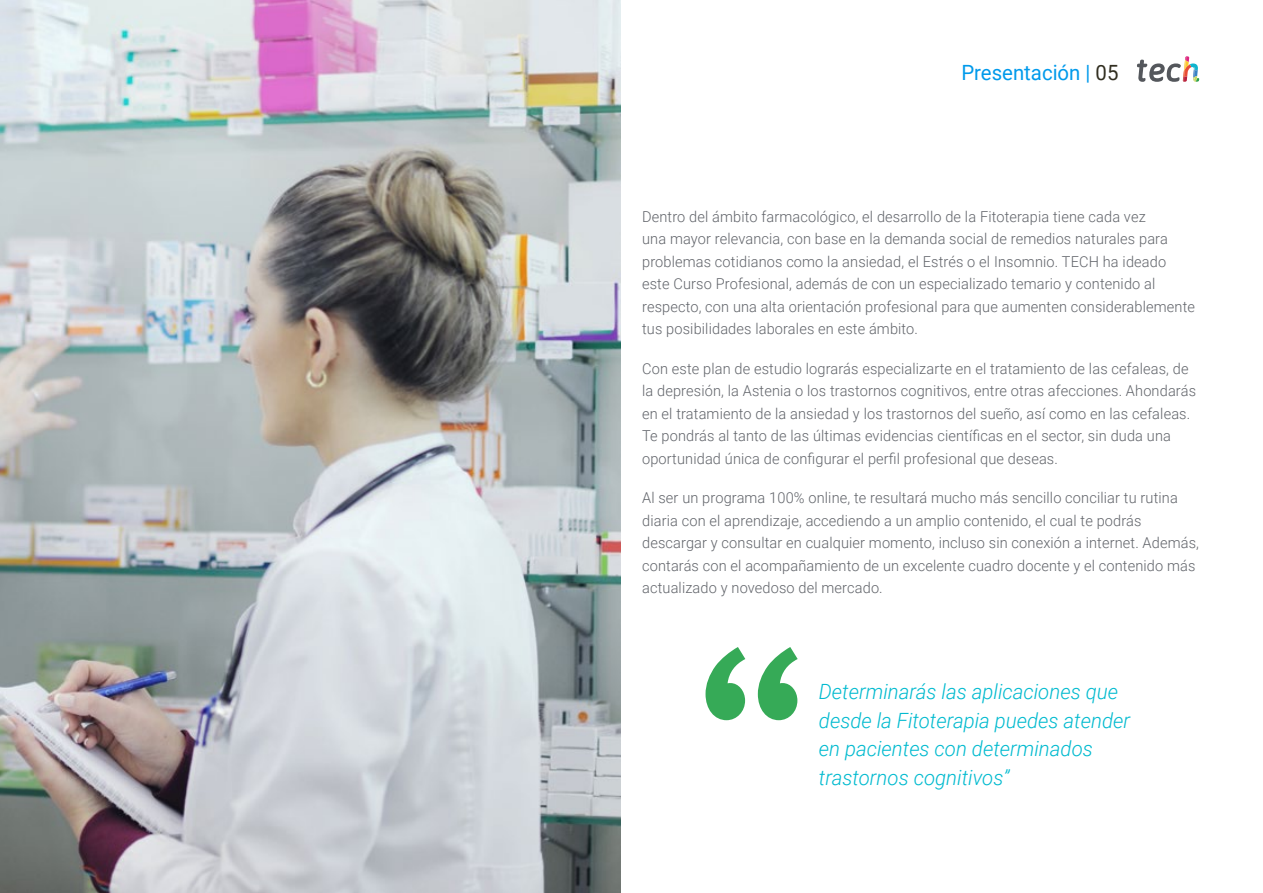
<style>
.page{position:relative;width:1263px;height:893px;background:#fff}
.page>*{position:absolute;margin:0;border:0;box-sizing:border-box;transform-origin:0 0}
.t1{font:italic 300 21px/28.5px "Roboto";color:#00bacf}
.t2{font:21px "Roboto";color:#009aeb}
.t3{font:300 15px/22.5px "Roboto";letter-spacing:.01em;color:#61646a}
.s1{color:#312e20}
</style>
<div class="page">
<svg style="left:705px;top:647px;width:93px;height:73px"></svg>
<img style="left:0;top:0;width:621px;height:893px">
<svg style="left:1137px;top:56px;width:62px;height:26px"></svg>
<h1 class="t2" style="left:961px;top:57px;width:159px">Presentación | <span class="s1">05</span></h1>
<p class="t3" style="left:642px;top:205px;width:554px">Dentro del ámbito farmacológico, el desarrollo de la Fitoterapia tiene cada vez<br>una mayor relevancia, con base en la demanda social de remedios naturales para problemas cotidianos como la ansiedad, el Estrés o el Insomnio. TECH ha ideado este Curso Profesional, además de con un especializado temario y contenido al respecto, con una alta orientación profesional para que aumenten considerablemente tus posibilidades laborales en este ámbito.</p>
<p class="t3" style="left:642px;top:357px;width:555px">Con este plan de estudio lograrás especializarte en el tratamiento de las cefaleas, de la depresión, la Astenia o los trastornos cognitivos, entre otras afecciones. Ahondarás en el tratamiento de la ansiedad y los trastornos del sueño, así como en las cefaleas.<br>Te pondrás al tanto de las últimas evidencias científicas en el sector, sin duda una oportunidad única de configurar el perfil profesional que deseas.</p>
<p class="t3" style="left:642px;top:486px;width:558px">Al ser un programa 100% online, te resultará mucho más sencillo conciliar tu rutina diaria con el aprendizaje, accediendo a un amplio contenido, el cual te podrás descargar y consultar en cualquier momento, incluso sin conexión a internet. Además, contarás con el acompañamiento de un excelente cuadro docente y el contenido más actualizado y novedoso del mercado.</p>
<h1 class="t1" style="left:819px;top:677px;width:313px">Determinarás las aplicaciones que desde la Fitoterapia puedes atender en pacientes con determinados trastornos cognitivos”</h1>
</div>
